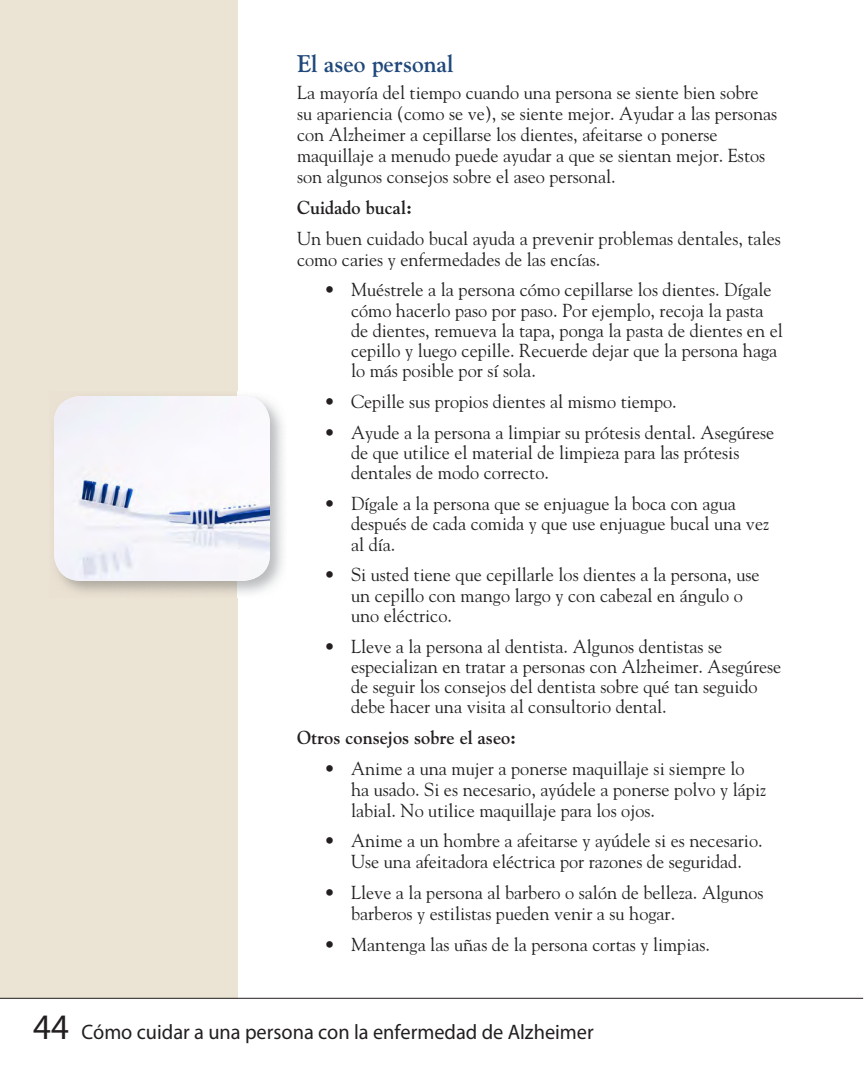
<style>
.page{position:relative;width:864px;height:1080px;background:#fff}
.page>*{position:absolute;margin:0;border:0;box-sizing:border-box;transform-origin:0 0}
.t1{font:700 24px "Goudy";color:#20487b}
.t2{font:21px "Myriad Pro";color:#231f20}
.t3{font:18.75px/20.2px "Goudy";color:#231f20}
.t4{font:700 18.75px "Goudy";color:#231f20}
.s1{font-size:36px}
</style>
<div class="page">
<div style="left:0;top:0;width:237px;height:999px;background:#ebe4d5"></div>
<hr style="left:0;top:998px;width:863px;height:1px;background:#231f20">
<img style="left:54px;top:396px;width:216px;height:185px">
<h5 class="t1" style="left:297px;top:49px;width:158px">El aseo personal</h5>
<p class="t3" style="left:297px;top:82px;width:482px;line-height:21px">La mayoría del tiempo cuando una persona se siente bien sobre su apariencia (como se ve), se siente mejor. Ayudar a las personas con Alzheimer a cepillarse los dientes, afeitarse o ponerse maquillaje a menudo puede ayudar a que se sientan mejor. Estos son algunos consejos sobre el aseo personal.</p>
<p class="t4" style="left:297px;top:196px;width:117px">Cuidado bucal:</p>
<p class="t3" style="left:297px;top:227px;width:485px;line-height:21px">Un buen cuidado bucal ayuda a prevenir problemas dentales, tales como caries y enfermedades de las encías.</p>
<p class="t3" style="left:351px;top:279px;width:433px;text-indent:-27px">• Muéstrele a la persona cómo cepillarse los dientes. Dígale cómo hacerlo paso por paso. Por ejemplo, recoja la pasta de dientes, remueva la tapa, ponga la pasta de dientes en el cepillo y luego cepille. Recuerde dejar que la persona haga lo más posible por sí sola.</p>
<p class="t3" style="left:324px;top:391px;width:354px">• Cepille sus propios dientes al mismo tiempo.</p>
<p class="t3" style="left:351px;top:422px;width:425px;text-indent:-27px">• Ayude a la persona a limpiar su prótesis dental. Asegúrese de que utilice el material de limpieza para las prótesis dentales de modo correcto.</p>
<p class="t3" style="left:351px;top:493px;width:420px;text-indent:-27px">• Dígale a la persona que se enjuague la boca con agua después de cada comida y que use enjuague bucal una vez al día.</p>
<p class="t3" style="left:351px;top:564px;width:410px;text-indent:-27px">• Si usted tiene que cepillarle los dientes a la persona, use un cepillo con mango largo y con cabezal en ángulo o uno eléctrico.</p>
<p class="t3" style="left:351px;top:635px;width:432px;text-indent:-27px">• Lleve a la persona al dentista. Algunos dentistas se especializan en tratar a personas con Alzheimer. Asegúrese de seguir los consejos del dentista sobre qué tan seguido debe hacer una visita al consultorio dental.</p>
<p class="t4" style="left:297px;top:726px;width:221px">Otros consejos sobre el aseo:</p>
<p class="t3" style="left:351px;top:757px;width:417px;line-height:21px;text-indent:-27px">• Anime a una mujer a ponerse maquillaje si siempre lo ha usado. Si es necesario, ayúdele a ponerse polvo y lápiz labial. No utilice maquillaje para los ojos.</p>
<p class="t3" style="left:324px;top:830px;width:440px;line-height:21px;text-align:center">• Anime a un hombre a afeitarse y ayúdele si es necesario.<br>Use una afeitadora eléctrica por razones de seguridad.</p>
<p class="t3" style="left:351px;top:882px;width:414px;line-height:21px;text-indent:-27px">• Lleve a la persona al barbero o salón de belleza. Algunos barberos y estilistas pueden venir a su hogar.</p>
<p class="t3" style="left:324px;top:934px;width:388px">• Mantenga las uñas de la persona cortas y limpias.</p>
<p class="t2" style="left:33px;top:1021px;width:562px"><span class="s1">44</span> Cómo cuidar a una persona con la enfermedad de Alzheimer</p>
</div>
